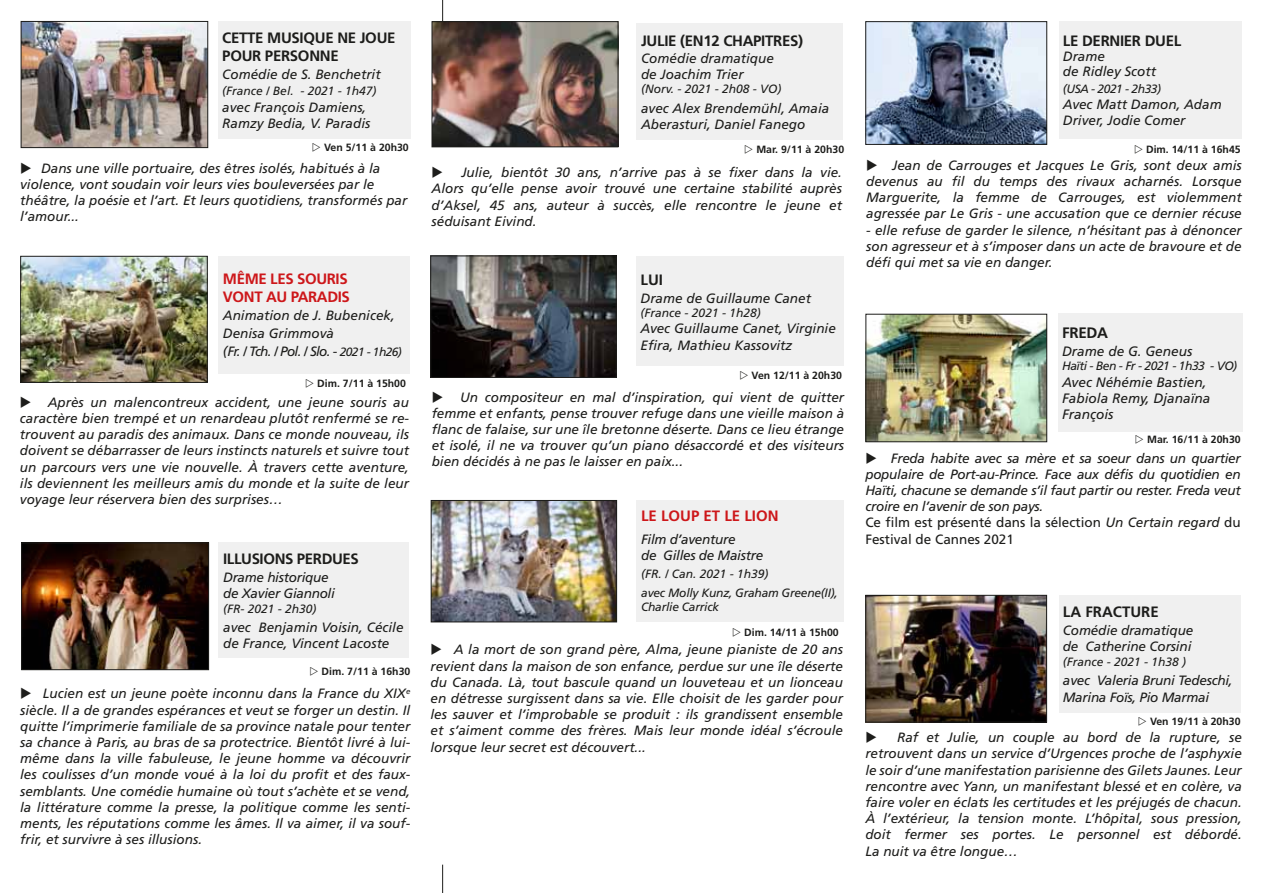
<style>
.page{position:relative;width:1263px;height:893px;background:#fff}
.page>*{position:absolute;margin:0;border:0;box-sizing:border-box;transform-origin:0 0}
.t1{font:700 15.15px "Frutiger";color:#1d1d1b}
.t2{font:700 15px/18px "Frutiger";letter-spacing:-.02em;color:#1d1d1b}
.t3{font:700 15px/18px "Frutiger";letter-spacing:-.025em;color:#cd171a}
.t4{font:700 15px "Frutiger";color:#cd171a}
.t5{font:700 15px "Frutiger";color:#1d1d1b}
.t6{font:italic 13.65px/16.4px "Frutiger";color:#1d1d1b}
.t7{font:italic 13.5px/16.2px "Frutiger";color:#1d1d1b}
.t8{font:italic 13.5px/16.2px "Frutiger";letter-spacing:-.02em;color:#1d1d1b}
.t9{font:italic 12.15px "Frutiger";letter-spacing:-.04em;color:#1d1d1b}
.t10{font:italic 12px "Frutiger";color:#1d1d1b}
.t11{font:italic 12px/18.6px "Frutiger";letter-spacing:-.02em;color:#1d1d1b}
.t12{font:italic 12px "Frutiger";letter-spacing:-.04em;color:#1d1d1b}
.t13{font:700 10.5px "Frutiger";color:#1d1d1b}
.s1{font-size:12px}
.s2{font-style:normal}
</style>
<div class="page">
<hr style="left:442px;top:0;width:1px;height:30px;background:#1d1d1b">
<svg style="left:442px;top:865px;width:1px;height:28px"></svg>
<img style="left:23px;top:23px;width:183px;height:123px">
<div style="left:21px;top:21px;width:187px;height:127px;border:1px solid #1d1d1b"></div>
<img style="left:22px;top:258px;width:183px;height:123px">
<div style="left:20px;top:256px;width:187px;height:127px;border:1px solid #1d1d1b"></div>
<div style="left:218px;top:21px;width:192px;height:117px;background:#f0f0f0"></div>
<div style="left:219px;top:256px;width:191px;height:117px;background:#f0f0f0"></div>
<div style="left:219px;top:542px;width:190px;height:116px;background:#f0f0f0"></div>
<img style="left:432px;top:258px;width:182px;height:118px">
<div style="left:430px;top:256px;width:186px;height:122px;border:1px solid #1d1d1b"></div>
<div style="left:636px;top:257px;width:208px;height:109px;background:#f0f0f0"></div>
<img style="left:433px;top:502px;width:182px;height:118px">
<div style="left:431px;top:500px;width:186px;height:122px;border:1px solid #1d1d1b"></div>
<div style="left:637px;top:500px;width:207px;height:121px;background:#f0f0f0"></div>
<img style="left:23px;top:544px;width:184px;height:124px">
<div style="left:21px;top:542px;width:188px;height:128px;border:1px solid #1d1d1b"></div>
<img style="left:434px;top:23px;width:182px;height:122px">
<div style="left:432px;top:21px;width:186px;height:126px;border:1px solid #1d1d1b"></div>
<div style="left:637px;top:23px;width:206px;height:117px;background:#f0f0f0"></div>
<img style="left:867px;top:316px;width:178px;height:124px">
<div style="left:865px;top:314px;width:182px;height:128px;border:1px solid #1d1d1b"></div>
<img style="left:867px;top:23px;width:178px;height:120px">
<div style="left:865px;top:21px;width:182px;height:124px;border:1px solid #1d1d1b"></div>
<div style="left:1058px;top:313px;width:184px;height:119px;background:#f0f0f0"></div>
<div style="left:1059px;top:21px;width:183px;height:117px;background:#f0f0f0"></div>
<img style="left:867px;top:597px;width:178px;height:123px">
<div style="left:865px;top:595px;width:182px;height:127px;border:1px solid #1d1d1b"></div>
<div style="left:1058px;top:595px;width:182px;height:117px;background:#f0f0f0"></div>
<p class="t2" style="left:222px;top:29px;width:175px">CETTE MUSIQUE NE JOUE<br>POUR PERSONNE</p>
<p class="t7" style="left:222px;top:66px;width:160px">Comédie de S. Benchetrit</p>
<p class="t10" style="left:222px;top:84px;width:156px">(France / Bel. - 2021 - 1h47)</p>
<p class="t7" style="left:222px;top:99px;width:150px">avec François Damiens,<br>Ramzy Bedia, V. Paradis</p>
<p class="t13" style="left:324px;top:141px;width:86px">VEN 5/11 À 20H30</p>
<p class="t7" style="left:20px;top:160px;width:389px">◆ Dans une ville portuaire, des êtres isolés, habitués à la violence, vont soudain voir leurs vies bouleversées par le théâtre, la poésie et l’art. Et leurs quotidiens, transformés par l’amour...</p>
<p class="t3" style="left:223px;top:270px;width:128px">MÊME LES SOURIS<br>VONT AU PARADIS</p>
<p class="t7" style="left:223px;top:307px;width:180px;line-height:18px">Animation de J. Bubenicek,<br>Denisa Grimmovà<br>(Fr. / Tch. / Pol. / Slo. - <span class="s1">2021 - 1h26)</span></p>
<p class="t13" style="left:317px;top:377px;width:90px">DIM. 7/11 À 15H00</p>
<p class="t7" style="left:20px;top:394px;width:391px;text-align:justify">◆ Après un malencontreux accident, une jeune souris au caractère bien trempé et un renardeau plutôt renfermé se re&shy;trouvent au paradis des animaux. Dans ce monde nouveau, ils doivent se débarrasser de leurs instincts naturels et suivre tout un parcours vers une vie nouvelle. À travers cette aventure, ils deviennent les meilleurs amis du monde et la suite de leur voyage leur réservera bien des surprises…</p>
<p class="t2" style="left:223px;top:550px;width:137px">ILLUSIONS PERDUES</p>
<p class="t8" style="left:223px;top:569px;width:113px">Drame historique de Xavier Giannoli</p>
<p class="t10" style="left:223px;top:601px;width:95px">(FR- 2021 - 2h30)</p>
<p class="t7" style="left:223px;top:619px;width:182px">avec Benjamin Voisin, Cécile de France, Vincent Lacoste</p>
<p class="t13" style="left:322px;top:665px;width:90px">DIM. 7/11 À 16H30</p>
<p class="t7" style="left:20px;top:686px;width:392px;text-align:justify">◆ Lucien est un jeune poète inconnu dans la France du XIX<sup>e </sup>siècle. Il a de grandes espérances et veut se forger un destin. Il quitte l’imprimerie familiale de sa province natale pour tenter sa chance à Paris, au bras de sa protectrice. Bientôt livré à lui&shy;même dans la ville fabuleuse, le jeune homme va découvrir les coulisses d’un monde voué à la loi du profit et des faux&shy;semblants. Une comédie humaine où tout s’achète et se vend, la littérature comme la presse, la politique comme les senti&shy;ments, les réputations comme les âmes. Il va aimer, il va souf&shy;frir, et survivre à ses illusions.</p>
<p class="t2" style="left:641px;top:32px;width:164px">JULIE (EN12 CHAPITRES)</p>
<p class="t7" style="left:641px;top:50px;width:134px">Comédie dramatique de Joachim Trier</p>
<p class="t10" style="left:641px;top:82px;width:142px">(Norv. - 2021 - 2h08 - VO)</p>
<p class="t7" style="left:641px;top:100px;width:190px">avec Alex Brendemühl, Amaia<br>Aberasturi, Daniel Fanego</p>
<p class="t13" style="left:756px;top:143px;width:89px">MAR. 9/11 À 20H30</p>
<p class="t7" style="left:432px;top:164px;width:412px;text-align:justify">◆ Julie, bientôt 30 ans, n’arrive pas à se fixer dans la vie.<br>Alors qu’elle pense avoir trouvé une certaine stabilité auprès d’Aksel, 45 ans, auteur à succès, elle rencontre le jeune et séduisant Eivind.</p>
<p class="t2" style="left:641px;top:270px;width:24px">LUI</p>
<p class="t7" style="left:641px;top:290px;width:172px">Drame de Guillaume Canet</p>
<p class="t10" style="left:641px;top:306px;width:122px">(France - 2021 - 1h28)</p>
<p class="t7" style="left:641px;top:320px;width:197px">Avec Guillaume Canet, Virginie<br>Efira, Mathieu Kassovitz</p>
<p class="t13" style="left:751px;top:370px;width:92px">VEN 12/11 À 20H30</p>
<p class="t7" style="left:432px;top:389px;width:414px;text-align:justify">◆ Un compositeur en mal d’inspiration, qui vient de quitter femme et enfants, pense trouver refuge dans une vieille maison à flanc de falaise, sur une île bretonne déserte. Dans ce lieu étrange et isolé, il ne va trouver qu’un piano désaccordé et des visiteurs bien décidés à ne pas le laisser en paix...</p>
<p class="t4" style="left:641px;top:507px;width:139px">LE LOUP ET LE LION</p>
<p class="t8" style="left:641px;top:531px;width:124px">Film d’aventure<br>de Gilles de Maistre</p>
<p class="t11" style="left:641px;top:565px;width:198px">(FR. / Can. 2021 - 1h39)<br>avec Molly Kunz, Graham Greene(II),</p>
<p class="t11" style="left:641px;top:598px;width:80px">Charlie Carrick</p>
<p class="t13" style="left:744px;top:626px;width:96px">DIM. 14/11 À 15H00</p>
<p class="t7" style="left:430px;top:642px;width:414px;text-align:justify">◆ A la mort de son grand père, Alma, jeune pianiste de 20 ans revient dans la maison de son enfance, perdue sur une île déserte du Canada. Là, tout bascule quand un louveteau et un lionceau en détresse surgissent dans sa vie. Elle choisit de les garder pour les sauver et l’improbable se produit : ils grandissent ensemble et s’aiment comme des frères. Mais leur monde idéal s’écroule lorsque leur secret est découvert...</p>
<p class="t2" style="left:1063px;top:32px;width:120px">LE DERNIER DUEL</p>
<p class="t7" style="left:1063px;top:49px;width:95px;line-height:15px">Drame<br>de Ridley Scott</p>
<p class="t12" style="left:1063px;top:82px;width:100px">(USA - 2021 - 2h33)</p>
<p class="t7" style="left:1063px;top:96px;width:160px">Avec Matt Damon, Adam<br>Driver, Jodie Comer</p>
<p class="t13" style="left:1146px;top:143px;width:96px">DIM. 14/11 À 16H45</p>
<p class="t7" style="left:866px;top:157px;width:377px;text-align:justify">◆ Jean de Carrouges et Jacques Le Gris, sont deux amis devenus au fil du temps des rivaux acharnés. Lorsque Marguerite, la femme de Carrouges, est violemment agressée par Le Gris - une accusation que ce dernier récuse</p>
<p class="t7" style="left:866px;top:222px;width:377px;text-align:justify">- elle refuse de garder le silence, n’hésitant pas à dénoncer son agresseur et à s’imposer dans un acte de bravoure et de défi qui met sa vie en danger.</p>
<p class="t1" style="left:1062px;top:323px;width:10px">FREDA</p>
<p class="t6" style="left:1062px;top:343px;width:132px">Drame de G. Geneus</p>
<p class="t9" style="left:1062px;top:359px;width:177px">Haïti - Ben - Fr - 2021 - 1h33 - VO)</p>
<p class="t6" style="left:1062px;top:374px;width:150px">Avec Néhémie Bastien,<br>Fabiola Remy, Djanaïna<br>François</p>
<p class="t13" style="left:1147px;top:433px;width:95px">MAR. 16/11 À 20H30</p>
<p class="t8" style="left:865px;top:450px;width:377px">◆ Freda habite avec sa mère et sa soeur dans un quartier populaire de Port-au-Prince. Face aux défis du quotidien en Haïti, chacune se demande s’il faut partir ou rester. Freda veut croire en l’avenir de son pays.<br><span class="s2">Ce film est présenté dans la sélection</span> Un Certain regard <span class="s2">du Festival de Cannes 2021</span></p>
<p class="t5" style="left:1063px;top:603px;width:97px">LA FRACTURE</p>
<p class="t7" style="left:1063px;top:622px;width:132px">Comédie dramatique de Catherine Corsini</p>
<p class="t10" style="left:1063px;top:655px;width:125px">(France - 2021 - 1h38 )</p>
<p class="t8" style="left:1063px;top:672px;width:171px">avec Valeria Bruni Tedeschi,<br>Marina Foïs, Pio Marmai</p>
<p class="t13" style="left:1150px;top:715px;width:92px">VEN 19/11 À 20H30</p>
<p class="t7" style="left:865px;top:729px;width:378px;text-align:justify">◆ Raf et Julie, un couple au bord de la rupture, se retrouvent dans un service d’Urgences proche de l’asphyxie le soir d’une manifestation parisienne des Gilets Jaunes. Leur rencontre avec Yann, un manifestant blessé et en colère, va faire voler en éclats les certitudes et les préjugés de chacun.<br>À l’extérieur, la tension monte. L’hôpital, sous pression, doit fermer ses portes. Le personnel est débordé.<br>La nuit va être longue…</p>
</div>
